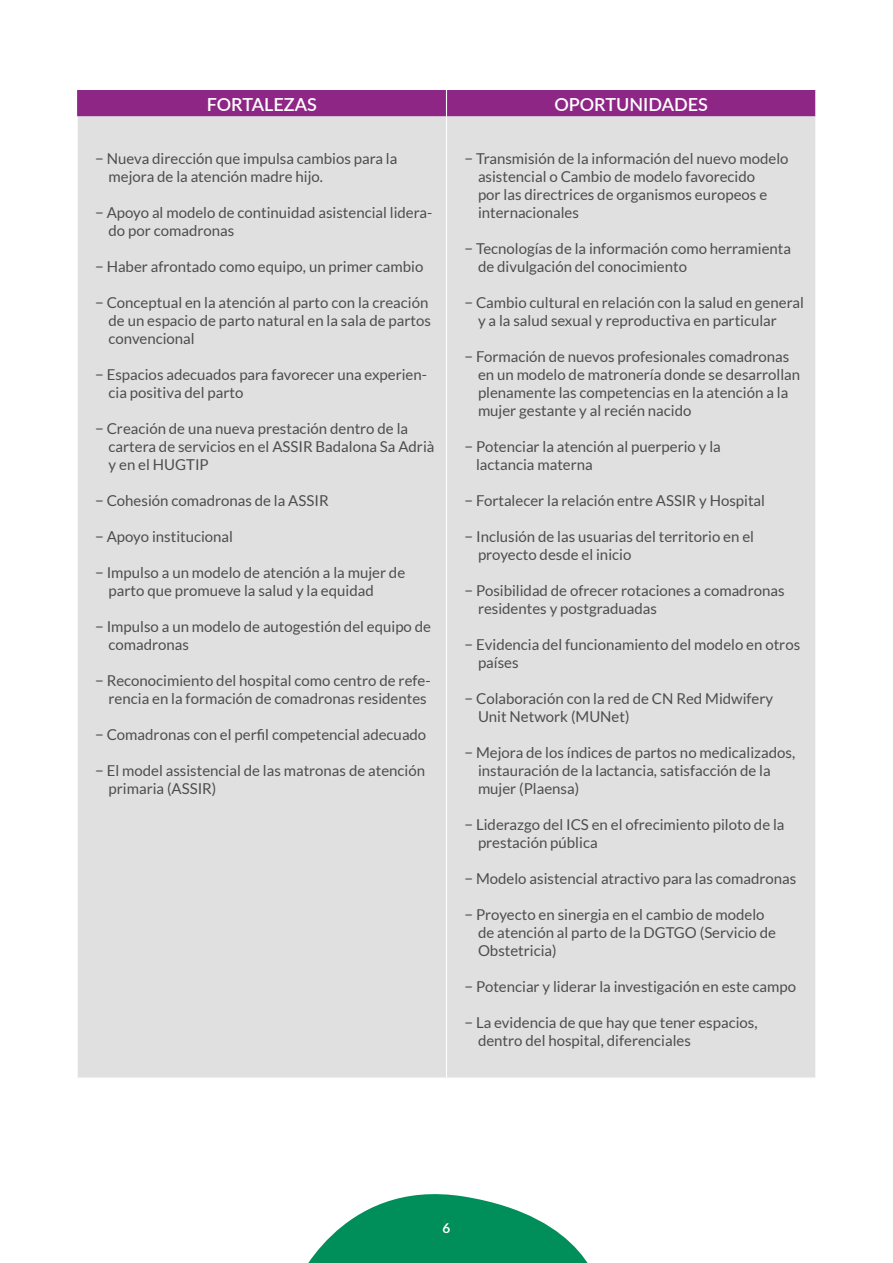
<style>
.page{position:relative;width:893px;height:1263px;background:#fff}
.page>*{position:absolute;margin:0;border:0;box-sizing:border-box;transform-origin:0 0}
.t1{font:600 18px "Lato";color:#fff}
.t2{font:15px/18px "Lato";color:#4d4d4d}
.t3{font:700 13.5px "Lato";color:#fff}
</style>
<div class="page">
<svg style="left:308px;top:1194px;width:280px;height:69px"></svg>
<div style="left:78px;top:116px;width:737px;height:961px;background:#e0e0e0"></div>
<div style="left:77px;top:90px;width:739px;height:26px;background:#8d2685"></div>
<hr style="left:446px;top:116px;width:1px;height:884px;background:#fff">
<hr style="left:446px;top:1000px;width:1px;height:77px;background:#fff">
<p class="t1" style="left:207px;top:91px;width:112px">FORTALEZAS</p>
<p class="t1" style="left:554px;top:91px;width:155px">OPORTUNIDADES</p>
<p class="t2" style="left:109px;top:149px;width:290px;text-indent:-13px">− Nueva dirección que impulsa cambios para la mejora de la atención madre hijo.</p>
<p class="t2" style="left:109px;top:203px;width:325px;text-indent:-13px">− Apoyo al modelo de continuidad asistencial lidera&shy;do por comadronas</p>
<p class="t2" style="left:95px;top:257px;width:330px">− Haber afrontado como equipo, un primer cambio</p>
<p class="t2" style="left:109px;top:293px;width:324px;text-indent:-13px">− Conceptual en la atención al parto con la creación de un espacio de parto natural en la sala de partos convencional</p>
<p class="t2" style="left:109px;top:365px;width:320px;text-indent:-13px">− Espacios adecuados para favorecer una experien&shy;cia positiva del parto</p>
<p class="t2" style="left:109px;top:419px;width:327px;text-indent:-13px">− Creación de una nueva prestación dentro de la cartera de servicios en el ASSIR Badalona Sa Adrià y en el HUGTIP</p>
<p class="t2" style="left:95px;top:491px;width:235px">− Cohesión comadronas de la ASSIR</p>
<p class="t2" style="left:95px;top:527px;width:139px">− Apoyo institucional</p>
<p class="t2" style="left:109px;top:563px;width:298px;text-indent:-13px">− Impulso a un modelo de atención a la mujer de parto que promueve la salud y la equidad</p>
<p class="t2" style="left:109px;top:617px;width:324px;text-indent:-13px">− Impulso a un modelo de autogestión del equipo de comadronas</p>
<p class="t2" style="left:95px;top:671px;width:337px;text-align:right">− Reconocimiento del hospital como centro de refe&shy;rencia en la formación de comadronas residentes</p>
<p class="t2" style="left:95px;top:725px;width:333px">− Comadronas con el perfil competencial adecuado</p>
<p class="t2" style="left:109px;top:761px;width:318px;text-indent:-13px">− El model assistencial de las matronas de atención primaria (ASSIR)</p>
<p class="t2" style="left:478px;top:149px;width:312px;text-indent:-14px">− Transmisión de la información del nuevo modelo asistencial o Cambio de modelo favorecido<br>por las directrices de organismos europeos e internacionales</p>
<p class="t2" style="left:478px;top:239px;width:315px;text-indent:-14px">− Tecnologías de la información como herramienta de divulgación del conocimiento</p>
<p class="t2" style="left:478px;top:293px;width:327px;text-indent:-14px">− Cambio cultural en relación con la salud en general y a la salud sexual y reproductiva en particular</p>
<p class="t2" style="left:478px;top:347px;width:324px;text-indent:-14px">− Formación de nuevos profesionales comadronas en un modelo de matronería donde se desarrollan plenamente las competencias en la atención a la mujer gestante y al recién nacido</p>
<p class="t2" style="left:476px;top:437px;width:246px;text-indent:-12px">− Potenciar la atención al puerperio y la lactancia materna</p>
<p class="t2" style="left:464px;top:491px;width:302px">− Fortalecer la relación entre ASSIR y Hospital</p>
<p class="t2" style="left:478px;top:527px;width:278px;text-indent:-14px">− Inclusión de las usuarias del territorio en el proyecto desde el inicio</p>
<p class="t2" style="left:478px;top:581px;width:308px;text-indent:-14px">− Posibilidad de ofrecer rotaciones a comadronas residentes y postgraduadas</p>
<p class="t2" style="left:478px;top:635px;width:324px;text-indent:-14px">− Evidencia del funcionamiento del modelo en otros países</p>
<p class="t2" style="left:478px;top:689px;width:297px;text-indent:-14px">− Colaboración con la red de CN Red Midwifery<br>Unit Network (MUNet)</p>
<p class="t2" style="left:478px;top:743px;width:319px;text-indent:-14px">− Mejora de los índices de partos no medicalizados, instauración de la lactancia, satisfacción de la mujer (Plaensa)</p>
<p class="t2" style="left:478px;top:815px;width:308px;text-indent:-14px">− Liderazgo del ICS en el ofrecimiento piloto de la prestación pública</p>
<p class="t2" style="left:464px;top:869px;width:333px">− Modelo asistencial atractivo para las comadronas</p>
<p class="t2" style="left:478px;top:905px;width:300px;text-indent:-14px">− Proyecto en sinergia en el cambio de modelo de atención al parto de la DGTGO (Servicio de<br>Obstetricia)</p>
<p class="t2" style="left:464px;top:977px;width:333px">− Potenciar y liderar la investigación en este campo</p>
<p class="t2" style="left:478px;top:1013px;width:281px;text-indent:-14px">− La evidencia de que hay que tener espacios, dentro del hospital, diferenciales</p>
<p class="t3" style="left:443px;top:1221px;width:9px">6</p>
</div>
